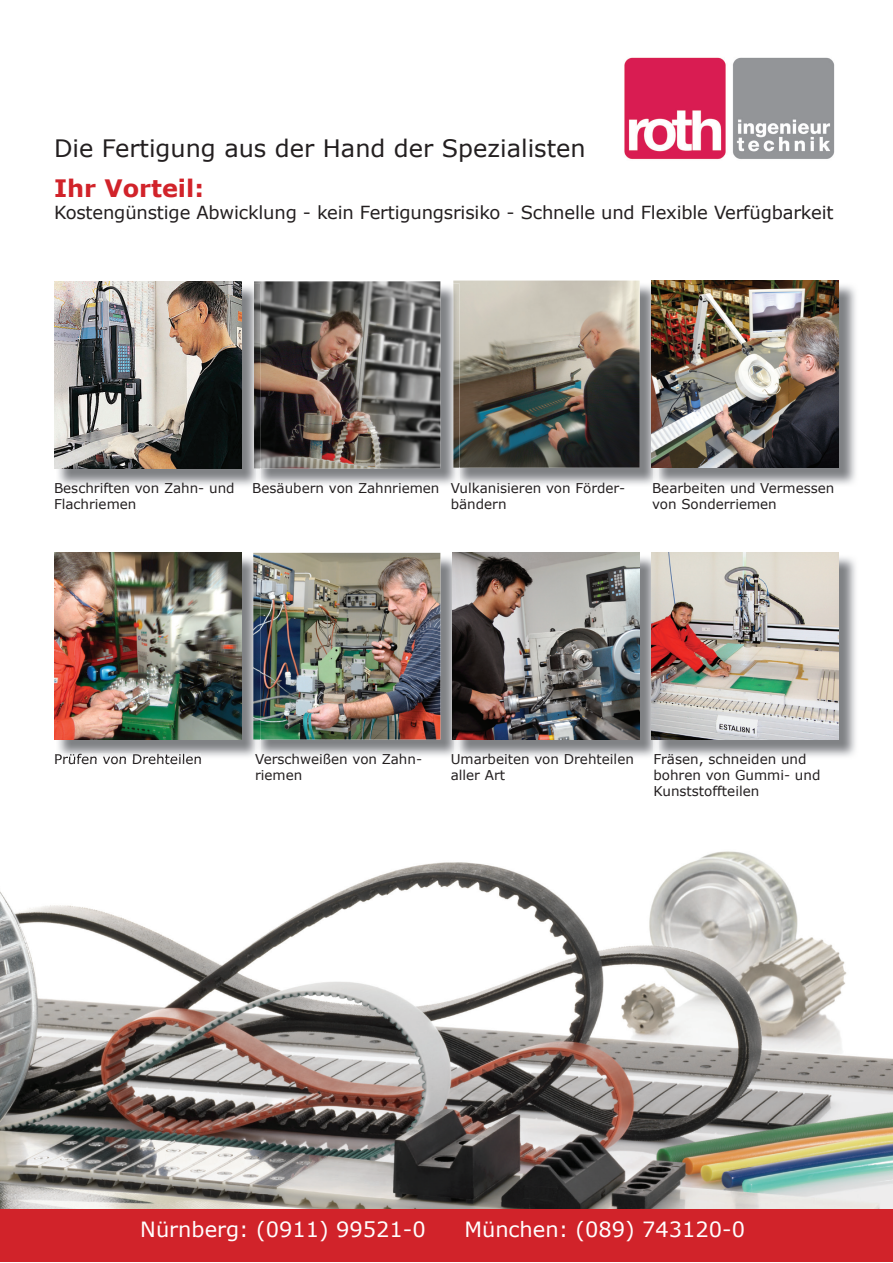
<style>
.page{position:relative;width:893px;height:1263px;background:#fff}
.page>*{position:absolute;margin:0;border:0;box-sizing:border-box;transform-origin:0 0}
.t1{font:24px "Verdana";color:#231f20}
.t2{font:700 24px "Verdana";color:#d1232a}
.t3{font:21px "Verdana";color:#fff}
.t4{font:18px "Verdana";letter-spacing:-.01em;color:#231f20}
.t5{font:13.5px/16.2px "Verdana";color:#231f20}
</style>
<div class="page">
<img style="left:624px;top:57px;width:211px;height:102px">
<div style="left:0;top:1210px;width:893px;height:52px;background:#d1232a"></div>
<img style="left:58px;top:283px;width:596px;height:203px">
<img style="left:453px;top:281px;width:187px;height:187px">
<img style="left:455px;top:468px;width:4px;height:18px">
<img style="left:453px;top:283px;width:6px;height:185px">
<img style="left:254px;top:281px;width:186px;height:187px">
<img style="left:659px;top:285px;width:197px;height:200px">
<img style="left:652px;top:281px;width:187px;height:187px">
<img style="left:0;top:851px;width:892px;height:358px">
<img style="left:58px;top:555px;width:596px;height:202px">
<img style="left:253px;top:553px;width:187px;height:186px">
<img style="left:455px;top:740px;width:4px;height:17px">
<img style="left:453px;top:553px;width:187px;height:187px">
<img style="left:256px;top:468px;width:4px;height:18px">
<img style="left:254px;top:284px;width:6px;height:184px">
<img style="left:54px;top:282px;width:187px;height:187px">
<img style="left:659px;top:557px;width:197px;height:200px">
<img style="left:652px;top:553px;width:187px;height:187px">
<img style="left:255px;top:739px;width:5px;height:18px">
<img style="left:253px;top:555px;width:7px;height:184px">
<img style="left:56px;top:754px;width:145px;height:5px">
<img style="left:54px;top:553px;width:187px;height:187px">
<h1 class="t1" style="left:54px;top:133px;width:533px">Die Fertigung aus der Hand der Spezialisten</h1>
<h1 class="t2" style="left:54px;top:173px;width:152px">Ihr Vorteil:</h1>
<h3 class="t4" style="left:54px;top:201px;width:781px">Kostengünstige Abwicklung - kein Fertigungsrisiko - Schnelle und Flexible Verfügbarkeit</h3>
<p class="t5" style="left:54px;top:480px;width:182px">Beschriften von Zahn- und<br>Flachriemen</p>
<p class="t5" style="left:451px;top:480px;width:176px;text-indent:-198px">Besäubern von Zahnriemen Vulkanisieren von Förder&shy;bändern</p>
<p class="t5" style="left:652px;top:480px;width:184px">Bearbeiten und Vermessen von Sonderriemen</p>
<p class="t5" style="left:54px;top:751px;width:150px">Prüfen von Drehteilen</p>
<p class="t5" style="left:255px;top:751px;width:169px">Verschweißen von Zahn&shy;riemen</p>
<p class="t5" style="left:451px;top:751px;width:185px">Umarbeiten von Drehteilen aller Art</p>
<p class="t5" style="left:653px;top:751px;width:168px">Fräsen, schneiden und bohren von Gummi- und<br>Kunststoffteilen</p>
<h2 class="t3" style="left:140px;top:1215px;width:287px">Nürnberg: (0911) 99521-0</h2>
<h2 class="t3" style="left:464px;top:1215px;width:282px">München: (089) 743120-0</h2>
</div>
